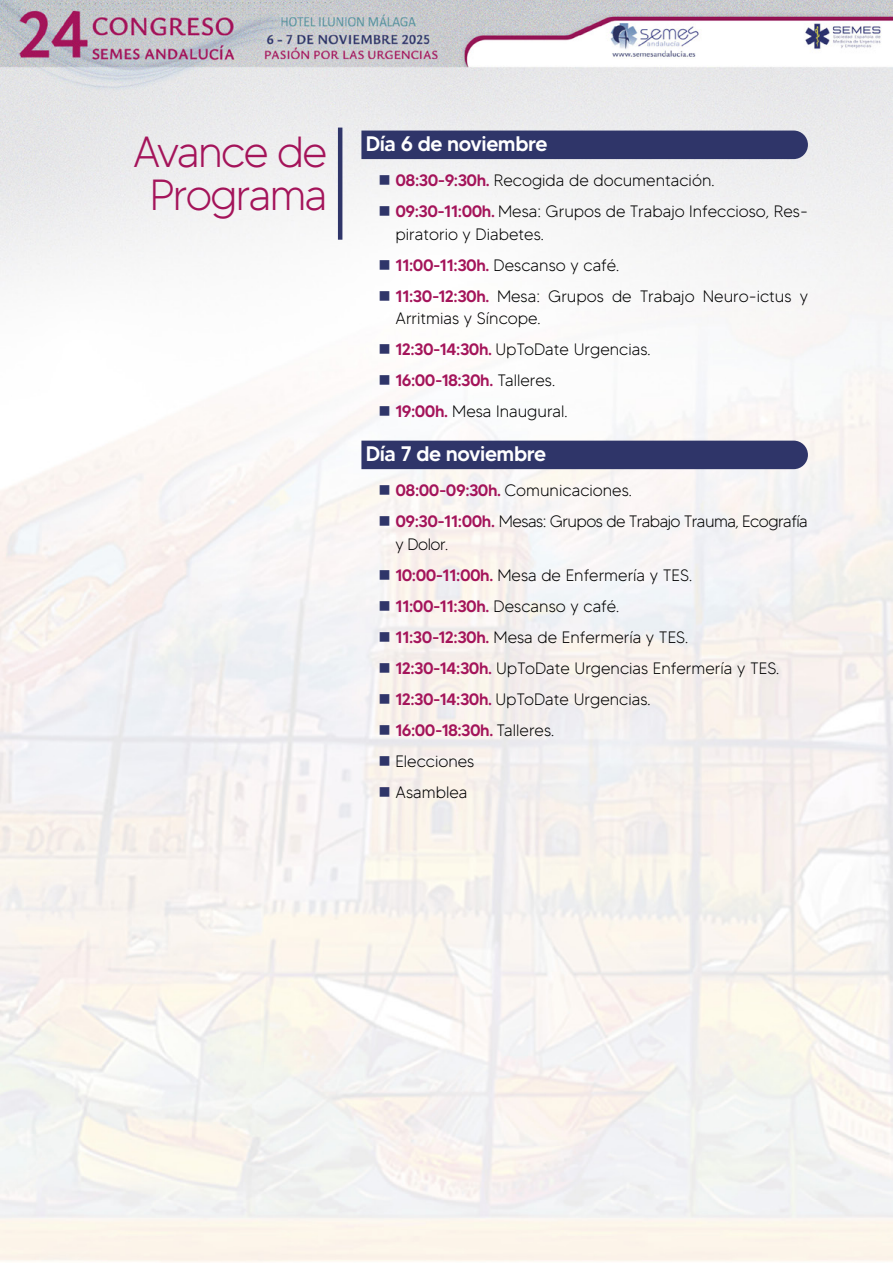
<style>
.page{position:relative;width:893px;height:1263px;background:#fff}
.page>*{position:absolute;margin:0;border:0;box-sizing:border-box;transform-origin:0 0}
.t1{font:300 43.5px/43.5px "MADETOMMY";letter-spacing:-.04em;color:#a4145a;text-align:center}
.t2{font:500 21px "MADETOMMY";letter-spacing:-.02em;color:#fff}
.t3{font:300 16.5px/31px "MADETOMMY";color:#000}
.t4{font:300 16.5px/31px "MADETOMMY";letter-spacing:-.03em;color:#000}
.s1{font-weight:500;color:#a4145a}
</style>
<div class="page">
<img style="left:0;top:0;width:893px;height:1262px">
<hr style="left:338px;top:128px;width:4px;height:112px;background:#2f3569">
<div style="left:361px;top:131px;width:447px;height:28px;background:#2f3569"></div>
<div style="left:361px;top:441px;width:447px;height:28px;background:#2f3569"></div>
<svg style="left:380px;top:175px;width:9px;height:10px"></svg>
<svg style="left:380px;top:206px;width:9px;height:10px"></svg>
<svg style="left:380px;top:260px;width:9px;height:9px"></svg>
<svg style="left:380px;top:291px;width:9px;height:9px"></svg>
<svg style="left:380px;top:344px;width:9px;height:10px"></svg>
<svg style="left:380px;top:375px;width:9px;height:10px"></svg>
<svg style="left:380px;top:406px;width:9px;height:10px"></svg>
<svg style="left:380px;top:485px;width:9px;height:10px"></svg>
<svg style="left:380px;top:516px;width:9px;height:10px"></svg>
<svg style="left:380px;top:570px;width:9px;height:9px"></svg>
<svg style="left:380px;top:601px;width:9px;height:9px"></svg>
<svg style="left:380px;top:632px;width:9px;height:9px"></svg>
<svg style="left:380px;top:663px;width:9px;height:9px"></svg>
<svg style="left:380px;top:694px;width:9px;height:9px"></svg>
<svg style="left:380px;top:725px;width:9px;height:9px"></svg>
<svg style="left:380px;top:756px;width:9px;height:9px"></svg>
<svg style="left:380px;top:787px;width:9px;height:9px"></svg>
<h1 class="t1" style="left:133px;top:129px;width:196px">Avance de<br>Programa</h1>
<p class="t2" style="left:366px;top:130px;width:183px">Día 6 de noviembre</p>
<p class="t3" style="left:395px;top:165px;width:414px"><span class="s1">08:30-9:30h.</span> Recogida de documentación.<br><span class="s1">09:30-11:00h.</span> Mesa: Grupos de Trabajo Infeccioso, Res-</p>
<p class="t3" style="left:395px;top:218px;width:414px">piratorio y Diabetes.<br><span class="s1">11:00-11:30h.</span> Descanso y café.<br><span class="s1">11:30-12:30h.</span> Mesa: Grupos de Trabajo Neuro-ictus y</p>
<p class="t3" style="left:395px;top:303px;width:257px">Arritmias y Síncope.<br><span class="s1">12:30-14:30h.</span> UpToDate Urgencias.<br><span class="s1">16:00-18:30h.</span> Talleres.<br><span class="s1">19:00h.</span> Mesa Inaugural.</p>
<p class="t2" style="left:366px;top:440px;width:182px">Día 7 de noviembre</p>
<p class="t4" style="left:395px;top:475px;width:414px"><span class="s1">08:00-09:30h.</span> Comunicaciones.<br><span class="s1">09:30-11:00h.</span> Mesas: Grupos de Trabajo Trauma, Ecografía</p>
<p class="t3" style="left:395px;top:528px;width:385px">y Dolor.<br><span class="s1">10:00-11:00h.</span> Mesa de Enfermería y TES.<br><span class="s1">11:00-11:30h.</span> Descanso y café.<br><span class="s1">11:30-12:30h.</span> Mesa de Enfermería y TES.<br><span class="s1">12:30-14:30h.</span> UpToDate Urgencias Enfermería y TES.<br><span class="s1">12:30-14:30h.</span> UpToDate Urgencias.<br><span class="s1">16:00-18:30h.</span> Talleres.<br>Elecciones<br>Asamblea</p>
</div>
